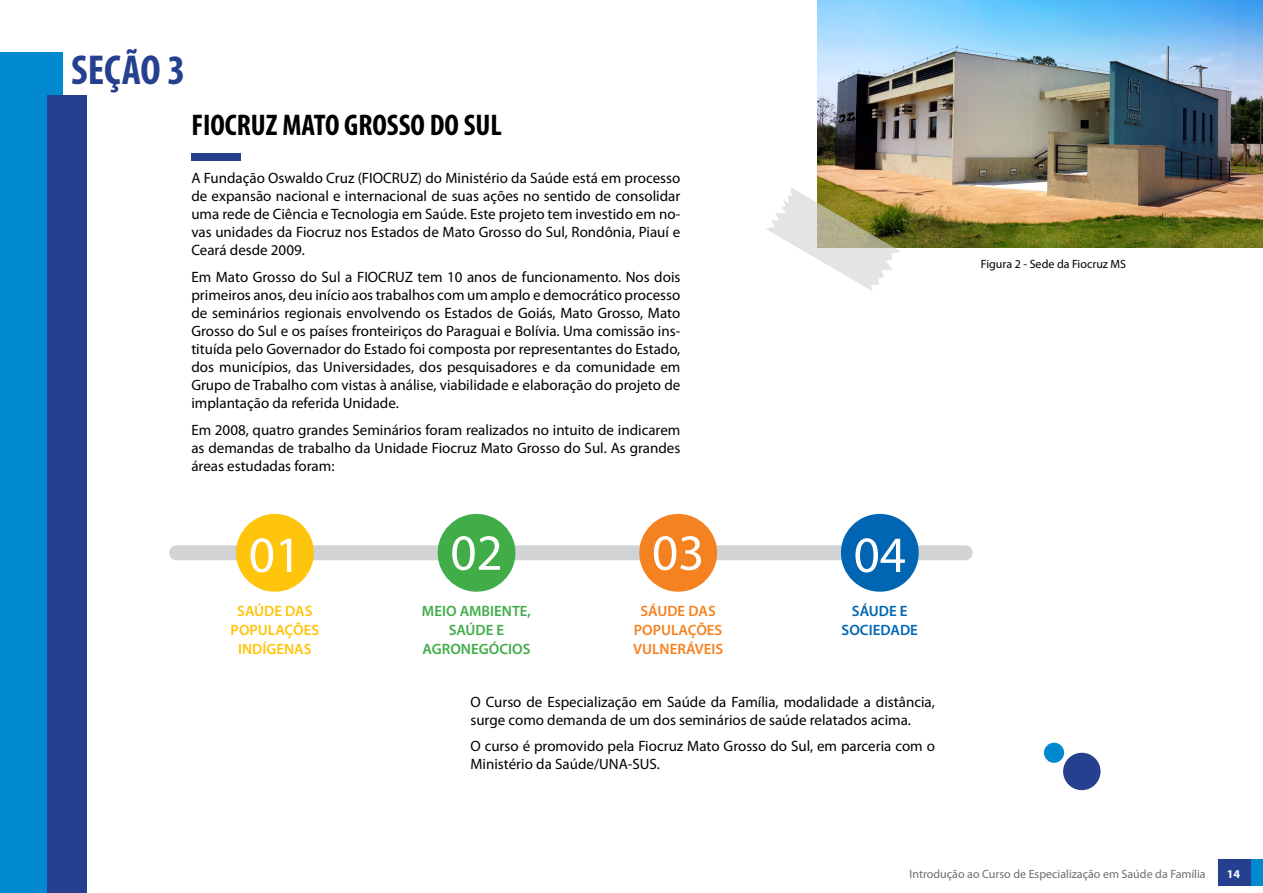
<style>
.page{position:relative;width:1263px;height:893px;background:#fff}
.page>*{position:absolute;margin:0;border:0;box-sizing:border-box;transform-origin:0 0}
.t1{font:51px "Myriad Pro";color:#fff}
.t2{font:700 condensed 42px "Myriad Pro";color:#25408f}
.t3{font:700 condensed 30px "Myriad Pro";color:#000}
.t4{font:15px/18px "Myriad Pro";color:#000;text-align:justify}
.t5{font:600 15px/19px "Myriad Pro";color:#41ad49;text-align:center}
.t6{font:600 15px/19px "Myriad Pro";color:#f58220;text-align:center}
.t7{font:600 15px/19px "Myriad Pro";color:#ffc40c;text-align:center}
.t8{font:600 15px/19px "Myriad Pro";color:#0066b3;text-align:center}
.t9{font:12px "Myriad Pro";color:#6d6e71}
.t10{font:12px "Myriad Pro";color:#000}
.t11{font:700 12px "Myriad Pro";color:#fff}
</style>
<div class="page">
<div style="left:1218px;top:859px;width:45px;height:27px;background:#25408f"></div>
<div style="left:1251px;top:859px;width:12px;height:27px;background:#0089cf"></div>
<div style="left:0;top:52px;width:63px;height:841px;background:#0089cf"></div>
<div style="left:47px;top:96px;width:39px;height:797px;background:#25408f"></div>
<div style="left:191px;top:154px;width:50px;height:7px;background:#25408f"></div>
<div style="left:177px;top:545px;width:788px;height:15px;background:#d1d3d4"></div>
<div style="left:236px;top:514px;width:78px;height:78px;background:#ffc40c;border-radius:50%"></div>
<div style="left:438px;top:514px;width:77px;height:78px;background:#41ad49;border-radius:50%"></div>
<div style="left:639px;top:514px;width:78px;height:78px;background:#f58220;border-radius:50%"></div>
<div style="left:841px;top:514px;width:78px;height:78px;background:#0066b3;border-radius:50%"></div>
<div style="left:1063px;top:753px;width:37px;height:37px;background:#25408f;border-radius:50%"></div>
<div style="left:1044px;top:743px;width:20px;height:20px;background:#0089cf;border-radius:50%"></div>
<img style="left:818px;top:0;width:445px;height:248px">
<svg style="left:766px;top:188px;width:135px;height:103px"></svg>
<h2 class="t2" style="left:71px;top:43px;width:115px">SEÇÃO 3</h2>
<h3 class="t3" style="left:191px;top:106px;width:312px">FIOCRUZ MATO GROSSO DO SUL</h3>
<p class="t4" style="left:191px;top:169px;width:490px">A Fundação Oswaldo Cruz (FIOCRUZ) do Ministério da Saúde está em processo de expansão nacional e internacional de suas ações no sentido de consolidar uma rede de Ciência e Tecnologia em Saúde. Este projeto tem investido em no&shy;vas unidades da Fiocruz nos Estados de Mato Grosso do Sul, Rondônia, Piauí e Ceará desde 2009.</p>
<p class="t4" style="left:191px;top:268px;width:491px">Em Mato Grosso do Sul a FIOCRUZ tem 10 anos de funcionamento. Nos dois primeiros anos, deu início aos trabalhos com um amplo e democrático processo de seminários regionais envolvendo os Estados de Goiás, Mato Grosso, Mato Grosso do Sul e os países fronteiriços do Paraguai e Bolívia. Uma comissão ins&shy;tituída pelo Governador do Estado foi composta por representantes do Estado, dos municípios, das Universidades, dos pesquisadores e da comunidade em Grupo de Trabalho com vistas à análise, viabilidade e elaboração do projeto de implantação da referida Unidade.</p>
<p class="t4" style="left:191px;top:420px;width:490px">Em 2008, quatro grandes Seminários foram realizados no intuito de indicarem as demandas de trabalho da Unidade Fiocruz Mato Grosso do Sul. As grandes áreas estudadas foram:</p>
<h1 class="t1" style="left:249px;top:523px;width:54px">01</h1>
<h1 class="t1" style="left:450px;top:521px;width:54px">02</h1>
<h1 class="t1" style="left:652px;top:521px;width:54px">03</h1>
<h1 class="t1" style="left:854px;top:523px;width:54px">04</h1>
<p class="t7" style="left:231px;top:601px;width:90px">SAÚDE DAS<br>POPULAÇÕES<br>INDÍGENAS</p>
<p class="t5" style="left:422px;top:601px;width:111px">MEIO AMBIENTE,<br>SAÚDE E<br>AGRONEGÓCIOS</p>
<p class="t6" style="left:633px;top:601px;width:92px">SÁUDE DAS<br>POPULAÇÕES<br>VULNERÁVEIS</p>
<p class="t8" style="left:841px;top:601px;width:78px">SÁUDE E<br>SOCIEDADE</p>
<p class="t4" style="left:470px;top:692px;width:466px">O Curso de Especialização em Saúde da Família, modalidade a distância, surge como demanda de um dos seminários de saúde relatados acima.</p>
<p class="t4" style="left:470px;top:737px;width:466px">O curso é promovido pela Fiocruz Mato Grosso do Sul, em parceria com o<br>Ministério da Saúde/UNA-SUS.</p>
<p class="t10" style="left:981px;top:257px;width:147px">Figura 2 - Sede da Fiocruz MS</p>
<p class="t9" style="left:909px;top:866px;width:298px">Introdução ao Curso de Especialização em Saúde da Família</p>
<p class="t11" style="left:1227px;top:866px;width:15px">14</p>
</div>
